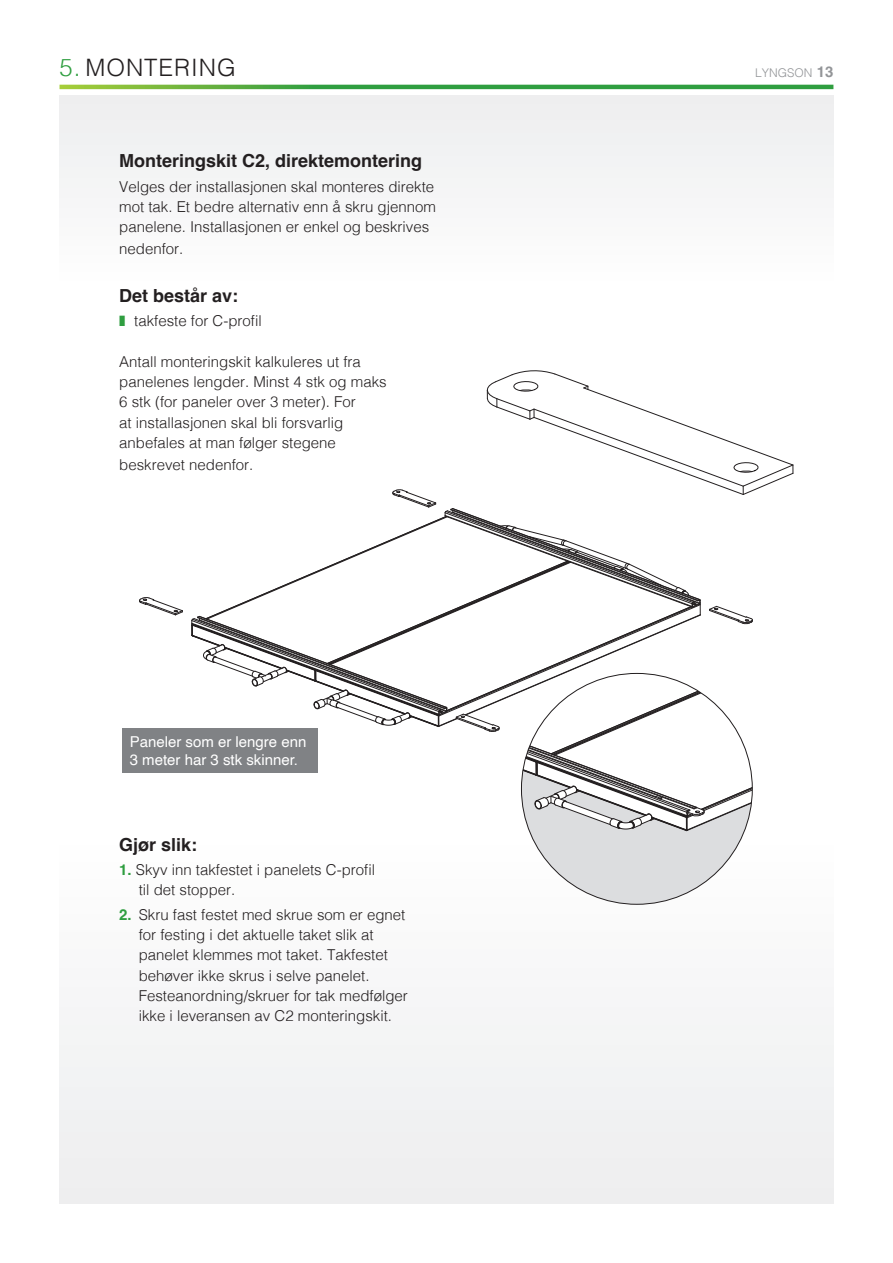
<style>
.page{position:relative;width:893px;height:1263px;background:#fff}
.page>*{position:absolute;margin:0;border:0;box-sizing:border-box;transform-origin:0 0}
.Övervinjett{font:300 24px "Helvetica";letter-spacing:.04em;color:#231f20}
.Mellis_12_13_5_BOLD{font:700 18px "Helvetica";color:#231f20}
.Bröd_11_13_5_LIGHT{font:300 15px/20.2px "Helvetica";color:#231f20}
.Mellis_12_13_5_BOLD-2{font:300 15px/20.2px "Helvetica";color:#231f20;text-align:justify}
.FAKTA_bröd_10_13_REGULAR{font:15px/18px "Helvetica";color:#fff}
.Pagina{font:300 12px "Helvetica";color:#939598}
.s1{color:#2f9e40}
.s2{font-weight:700;font-size:15px}
.s3{font-weight:700;color:#2f9e40}
</style>
<div class="page">
<div style="left:60px;top:839px;width:773px;height:364px;background:#f4f5f5"></div>
<div style="left:60px;top:95px;width:773px;height:189px;background:#f5f5f6"></div>
<svg style="left:60px;top:85px;width:773px;height:4px;background:#43a53f"></svg>
<div style="left:122px;top:728px;width:195px;height:45px;background:#808285"></div>
<div style="left:521px;top:673px;width:231px;height:231px;background:#dcdddf;border-radius:50%"></div>
<svg style="left:139px;top:597px;width:44px;height:18px"></svg>
<svg style="left:191px;top:370px;width:603px;height:461px"></svg>
<p class="Övervinjett" style="left:60px;top:47px;width:178px"><span class="s1">5.</span> MONTERING</p>
<p class="Pagina" style="left:755px;top:62px;width:80px">LYNGSON <span class="s2">13</span></p>
<p class="Mellis_12_13_5_BOLD" style="left:119px;top:150px;width:305px">Monteringskit C2, direktemontering</p>
<p class="Mellis_12_13_5_BOLD-2" style="left:119px;top:175px;width:318px">Velges der installasjonen skal monteres direkte mot tak. Et bedre alternativ enn å skru gjennom panelene. Installasjonen er enkel og beskrives</p>
<p class="Mellis_12_13_5_BOLD-2" style="left:119px;top:238px;width:66px">nedenfor.</p>
<p class="Mellis_12_13_5_BOLD" style="left:119px;top:285px;width:121px">Det består av:</p>
<p class="Bröd_11_13_5_LIGHT" style="left:134px;top:310px;width:129px">takfeste for C-profil</p>
<p class="Bröd_11_13_5_LIGHT" style="left:119px;top:350px;width:269px">Antall monteringskit kalkuleres ut fra panelenes lengder. Minst 4 stk og maks 6 stk (for paneler over 3 meter). For<br>at installasjonen skal bli forsvarlig anbefales at man følger stegene</p>
<p class="Bröd_11_13_5_LIGHT" style="left:119px;top:453px;width:136px">beskrevet nedenfor.</p>
<p class="FAKTA_bröd_10_13_REGULAR" style="left:130px;top:733px;width:178px">Paneler som er lengre enn<br>3 meter har 3 stk skinner.</p>
<p class="Mellis_12_13_5_BOLD" style="left:119px;top:833px;width:80px">Gjør slik:</p>
<p class="Bröd_11_13_5_LIGHT" style="left:139px;top:858px;width:238px;text-indent:-20px"><span class="s3">1.</span> Skyv inn takfestet i panelets C-profil til det stopper.</p>
<p class="Bröd_11_13_5_LIGHT" style="left:139px;top:903px;width:271px;text-indent:-20px"><span class="s3">2.</span> Skru fast festet med skrue som er egnet for festing i det aktuelle taket slik at panelet klemmes mot taket. Takfestet behøver ikke skrus i selve panelet.<br>Festeanordning/skruer for tak medfølger ikke i leveransen av C2 monteringskit.</p>
</div>
